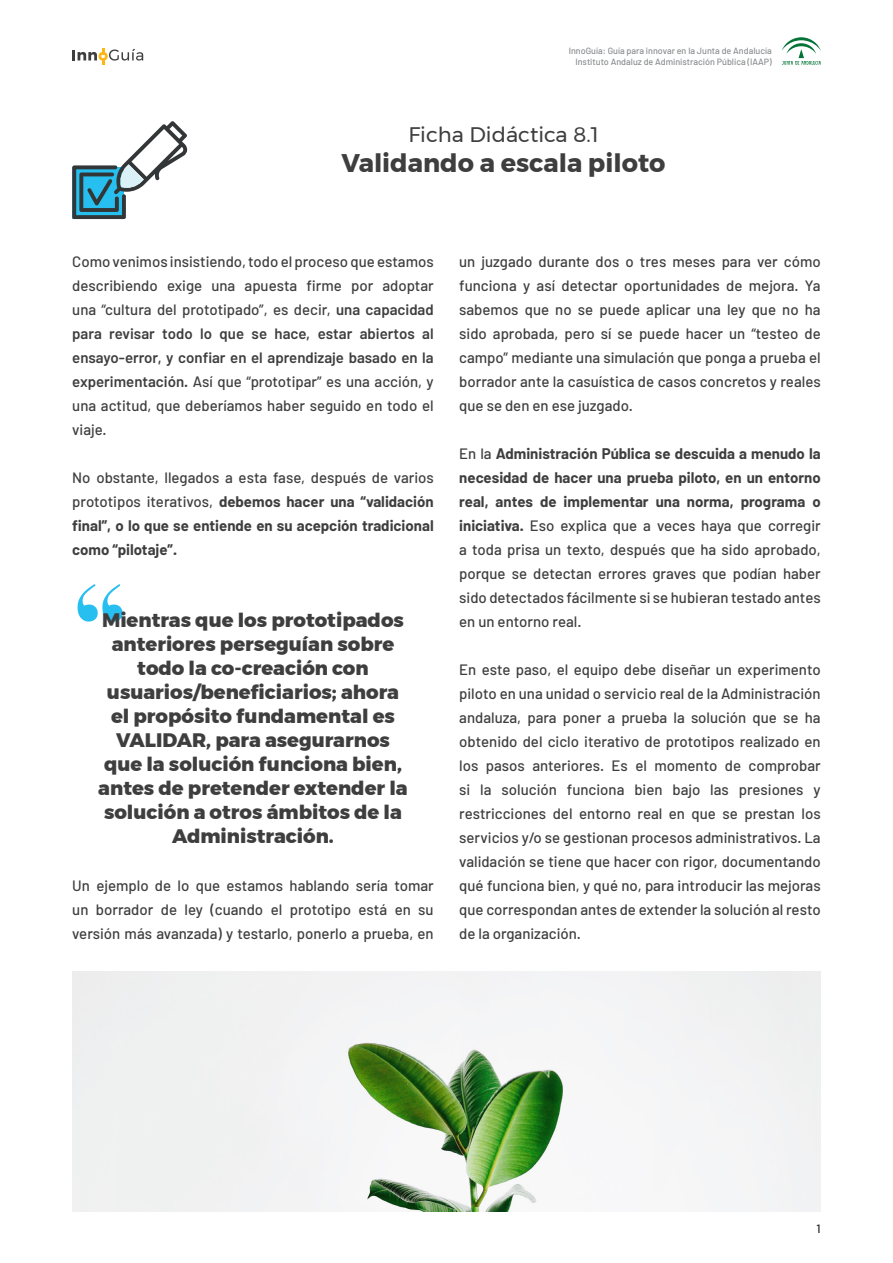
<style>
.page{position:relative;width:893px;height:1263px;background:#fff}
.page>*{position:absolute;margin:0;border:0;box-sizing:border-box;transform-origin:0 0}
.t1{font:700 120px "Didot";color:#26bff0}
.t2{font:700 25.5px "Montserrat";color:#3e3e3f}
.t3{font:21px "Montserrat";color:#3e3e3f}
.t4{font:800 19.5px/24px "Montserrat";color:#3e3e3f;text-align:center}
.t5{font:500 15px/24px "Barlow";color:#3e3e3f;text-align:justify}
.t6{font:700 15px/24px "Barlow";color:#3e3e3f;text-align:justify}
.t7{font:500 12px "Barlow";color:#231f20}
.t8{font:500 9px/10.8px "Barlow";color:#8b8d90;text-align:right}
.s1{font-weight:600}
.s2{font-weight:500}
.s3{font-weight:700}
</style>
<div class="page">
<svg style="left:72px;top:48px;width:71px;height:17px"></svg>
<svg style="left:782px;top:37px;width:39px;height:28px"></svg>
<img style="left:72px;top:972px;width:749px;height:240px">
<svg style="left:72px;top:121px;width:115px;height:98px"></svg>
<p class="t8" style="left:569px;top:45px;width:205px">InnoGuía: Guía para innovar en la Junta de Andalucía<br>Instituto Andaluz de Administración Pública (IAAP)</p>
<p class="t3" style="left:408px;top:119px;width:192px">Ficha Didáctica 8.1</p>
<p class="t2" style="left:342px;top:143px;width:325px">Validando a escala piloto</p>
<p class="t5" style="left:72px;top:249px;width:363px">Como venimos insistiendo, todo el proceso que estamos describiendo exige una apuesta firme por adoptar una “cultura del prototipado”, es decir, <span class="s1">una capacidad para revisar todo lo que se hace, estar abiertos al ensayo-error, y confiar en el aprendizaje basado en la experimentación.</span> Así que “prototipar” es una acción, y una actitud, que deberíamos haber seguido en todo el viaje.</p>
<p class="t6" style="left:72px;top:466px;width:363px"><span class="s2">No obstante, llegados a esta fase, después de varios prototipos iterativos,</span> debemos hacer una “validación final”, o lo que se entiende en su acepción tradicional como “pilotaje”.</p>
<p class="t1" style="left:72px;top:554px;width:57px">“</p>
<p class="t4" style="left:98px;top:608px;width:311px">Mientras que los prototipados anteriores perseguían sobre todo la co-creación con usuarios/beneficiarios; ahora el propósito fundamental es<br>VALIDAR, para asegurarnos que la solución funciona bien, antes de pretender extender la solución a otros ámbitos de la<br>Administración.</p>
<p class="t5" style="left:72px;top:873px;width:363px">Un ejemplo de lo que estamos hablando sería tomar un borrador de ley (cuando el prototipo está en su versión más avanzada) y testarlo, ponerlo a prueba, en</p>
<p class="t5" style="left:459px;top:249px;width:363px">un juzgado durante dos o tres meses para ver cómo funciona y así detectar oportunidades de mejora. Ya sabemos que no se puede aplicar una ley que no ha sido aprobada, pero sí se puede hacer un “testeo de campo” mediante una simulación que ponga a prueba el borrador ante la casuística de casos concretos y reales que se den en ese juzgado.</p>
<p class="t5" style="left:459px;top:441px;width:363px">En la <span class="s3">Administración Pública se descuida a menudo la necesidad de hacer una prueba piloto, en un entorno real, antes de implementar una norma, programa o iniciativa.</span> Eso explica que a veces haya que corregir a toda prisa un texto, después que ha sido aprobado, porque se detectan errores graves que podían haber sido detectados fácilmente si se hubieran testado antes en un entorno real.</p>
<p class="t5" style="left:459px;top:657px;width:363px">En este paso, el equipo debe diseñar un experimento piloto en una unidad o servicio real de la Administración andaluza, para poner a prueba la solución que se ha obtenido del ciclo iterativo de prototipos realizado en los pasos anteriores. Es el momento de comprobar si la solución funciona bien bajo las presiones y restricciones del entorno real en que se prestan los servicios y/o se gestionan procesos administrativos. La validación se tiene que hacer con rigor, documentando qué funciona bien, y qué no, para introducir las mejoras que correspondan antes de extender la solución al resto de la organización.</p>
<p class="t7" style="left:817px;top:1221px;width:6px">1</p>
</div>
